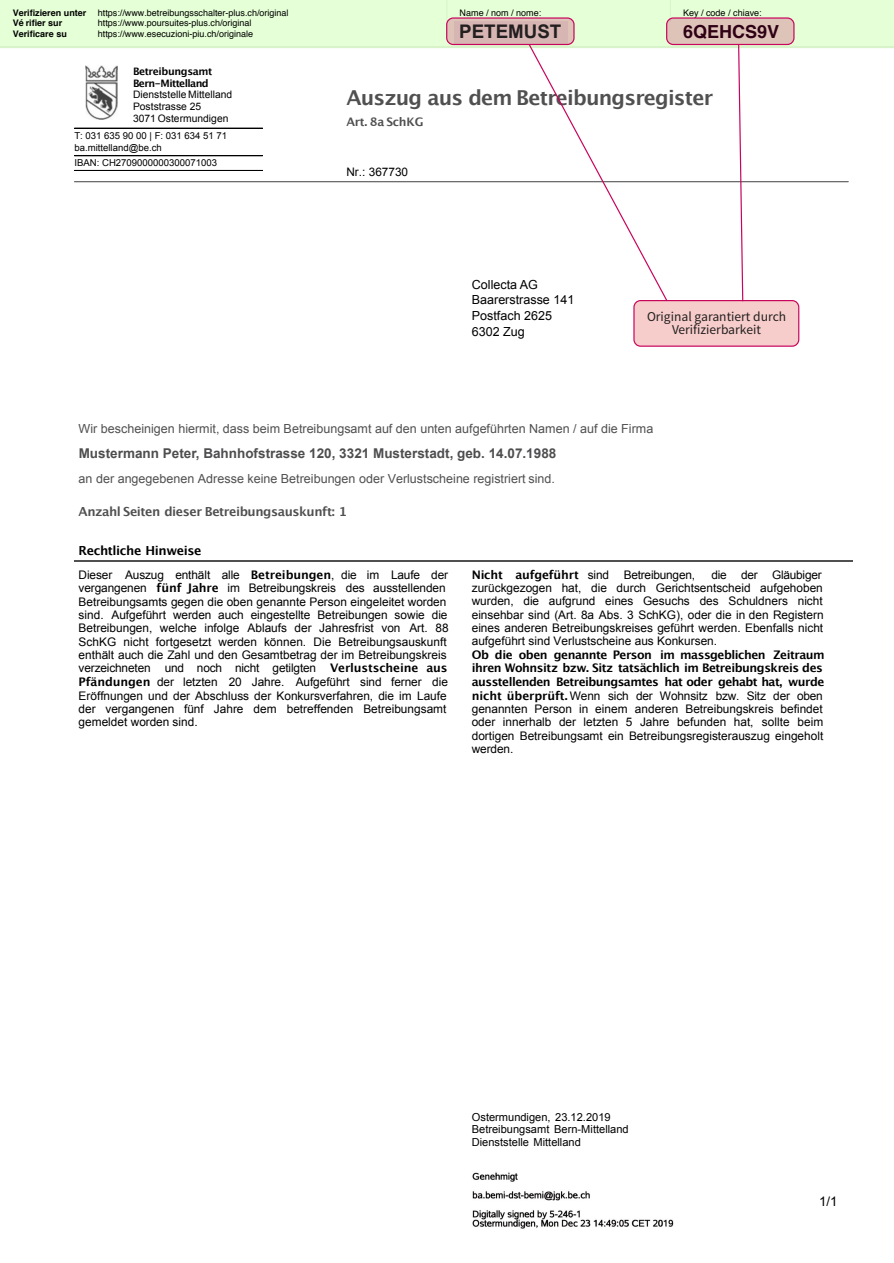
<style>
.page{position:relative;width:894px;height:1263px;background:#fff}
.page>*{position:absolute;margin:0;border:0;box-sizing:border-box;transform-origin:0 0}
.t1{font:700 20.55px "Lucida Grande";letter-spacing:-.04em;color:#505050}
.t2{font:700 18.75px "Arial";color:#231f20}
.t3{font:700 18px "Helvetica";color:#000}
.t4{font:700 13.5px "Arial";color:#4e4e50}
.t5{font:13.5px/13.5px "Source Sans Pro";color:#231f20;text-align:center}
.t6{font:13.2px "Arial";color:#000}
.t7{font:12.45px "Arial";color:#505050}
.t8{font:700 12.45px "Lucida Grande";letter-spacing:-.04em;color:#505050}
.t9{font:12.45px/15.6px "Arial";color:#000}
.t10{font:700 12.45px "Lucida Grande";letter-spacing:-.035em;color:#000}
.t11{font:11.85px/13.4px "Arial";color:#000}
.t12{font:700 11.85px/13.8px "Lucida Grande";letter-spacing:-.04em;color:#000}
.t13{font:700 11.7px "Lucida Grande";letter-spacing:-.015em;color:#505050}
.t14{font:11.7px "Arial";color:#000}
.t15{font:11.1px/12.8px "Arial";color:#000}
.t16{font:10.35px/11.6px "Arial";color:#000}
.t17{font:700 10.35px/12.1px "Lucida Grande";letter-spacing:-.035em;color:#000}
.t18{font:9.6px/12.1px "Arial";color:#000}
.t19{font:9px/10.6px "Helvetica";color:#000}
.t20{font:700 9px/10.6px "Helvetica";color:#000}
.s1{font-family:"Lucida Grande";font-weight:700}
</style>
<div class="page">
<div style="left:0;top:0;width:893px;height:47px;background:#e5ffd6"></div>
<img style="left:85px;top:65px;width:33px;height:54px">
<hr style="left:74px;top:128px;width:188px;height:1px;background:#000">
<hr style="left:74px;top:156px;width:188px;height:1px;background:#000">
<hr style="left:74px;top:170px;width:188px;height:1px;background:#000">
<hr style="left:74px;top:560px;width:778px;height:1px;background:#505050">
<hr style="left:75px;top:561px;width:776px;height:1px;background:#505050">
<hr style="left:74px;top:181px;width:774px;height:1px;background:#505050">
<hr style="left:0;top:46px;width:893px;height:2px;background:#d8f3ca">
<svg style="left:526px;top:40px;width:142px;height:260px"></svg>
<svg style="left:737px;top:45px;width:6px;height:255px"></svg>
<img style="left:472px;top:1172px;width:202px;height:57px">
<div style="left:446px;top:17px;width:128px;height:28px;background:#c8045d;border:1px solid #c8045d;border-radius:7px;opacity:.24"></div>
<div style="left:633px;top:300px;width:166px;height:47px;background:#f6cdca;border:1px solid #c8045d;border-radius:7px"></div>
<div style="left:665px;top:17px;width:129px;height:28px;background:#dec3b9;border:1px solid #c8045d;border-radius:7px"></div>
<p class="t20" style="left:13px;top:8px;width:75px">Verifizieren unter<br>Vé rifier sur<br>Verificare su</p>
<p class="t19" style="left:98px;top:8px;width:192px">https://www.betreibungsschalter-plus.ch/original https://www.poursuites-plus.ch/original https://www.esecuzioni-piu.ch/originale</p>
<p class="t19" style="left:459px;top:8px;width:83px">Name / nom / nome:</p>
<h2 class="t2" style="left:459px;top:24px;width:104px">PETEMUST</h2>
<h3 class="t3" style="left:459px;top:24px;width:100px">KATHSCHL</h3>
<p class="t19" style="left:682px;top:8px;width:80px">Key / code / chiave:</p>
<h3 class="t3" style="left:682px;top:24px;width:98px">6QEHCS9V</h3>
<p class="t17" style="left:133px;top:66px;width:81px">Betreibungsamt<br>Bern-Mittelland</p>
<p class="t16" style="left:133px;top:90px;width:101px">Dienststelle Mittelland<br>Poststrasse 25<br>3071 Ostermundigen</p>
<p class="t18" style="left:74px;top:130px;width:154px">T: 031 635 90 00 | F: 031 634 51 71 ba.mittelland@be.ch</p>
<p class="t18" style="left:74px;top:157px;width:144px">IBAN: CH2709000000300071003</p>
<h1 class="t1" style="left:346px;top:88px;width:368px">Auszug aus dem Betreibungsregister</h1>
<p class="t13" style="left:346px;top:117px;width:79px">Art. 8a SchKG</p>
<p class="t14" style="left:346px;top:167px;width:63px">Nr.: 367730</p>
<p class="t9" style="left:471px;top:278px;width:104px">Collecta AG<br>Baarerstrasse 141<br>Postfach 2625<br>6302 Zug</p>
<p class="t5" style="left:646px;top:311px;width:141px">Original garantiert durch<br>Verifizierbarkeit</p>
<p class="t7" style="left:79px;top:424px;width:576px">Wir bescheinigen hiermit, dass beim Betreibungsamt auf den unten aufgeführten Namen / auf die Firma</p>
<p class="t8" style="left:79px;top:448px;width:434px">Schlapbach Kathrin, Murtenstrasse 4, 3179Kriechenwil, geb. 12.06.1992</p>
<p class="t7" style="left:79px;top:474px;width:477px">an der angegebenen Adresse keine Betreibungen oder Verlustscheine registriert sind.</p>
<p class="t8" style="left:79px;top:506px;width:270px">Anzahl Seiten dieser Betreibungsauskunft: 1</p>
<p class="t10" style="left:79px;top:545px;width:124px">Rechtliche Hinweise</p>
<p class="t11" style="left:79px;top:569px;width:371px">Dieser Auszug enthält alle <span class="s1">Betreibungen</span>, die im Laufe der vergangenen <span class="s1">fünf Jahre</span> im Betreibungskreis des ausstellenden Betreibungsamts gegen die oben genannte Person eingeleitet worden sind. Aufgeführt werden auch eingestellte Betreibungen sowie die Betreibungen, welche infolge Ablaufs der Jahresfrist von Art. 88<br>SchKG nicht fortgesetzt werden können. Die Betreibungsauskunft enthält auch die Zahl und den Gesamtbetrag der im Betreibungskreis verzeichneten und noch nicht getilgten <span class="s1">Verlustscheine aus Pfändungen</span> der letzten 20 Jahre. Aufgeführt sind ferner die Eröffnungen und der Abschluss der Konkursverfahren, die im Laufe der vergangenen fünf Jahre dem betreffenden Betreibungsamt gemeldet worden sind.</p>
<p class="t11" style="left:471px;top:569px;width:225px"><span class="s1">Nicht aufgeführt</span> sind Betreibungen,</p>
<p class="t4" style="left:79px;top:448px;width:479px">Mustermann Peter, Bahnhofstrasse 120, 3321 Musterstadt, geb. 14.07.1988</p>
<p class="t11" style="left:471px;top:569px;width:353px;text-indent:239px">die der Gläubiger zurückgezogen hat, die durch Gerichtsentscheid aufgehoben wurden, die aufgrund eines Gesuchs des Schuldners nicht einsehbar sind (Art. 8a Abs. 3 SchKG), oder die in den Registern eines anderen Betreibungskreises geführt werden. Ebenfalls nicht aufgeführt sind Verlustscheine aus Konkursen.</p>
<p class="t12" style="left:471px;top:648px;width:354px">Ob die oben genannte Person im massgeblichen Zeitraum ihren Wohnsitz bzw. Sitz tatsächlich im Betreibungskreis des ausstellenden Betreibungsamtes hat oder gehabt hat, wurde</p>
<p class="t11" style="left:471px;top:690px;width:353px;text-align:justify"><span class="s1">nicht überprüft.</span> Wenn sich der Wohnsitz bzw. Sitz der oben genannten Person in einem anderen Betreibungskreis befindet oder innerhalb der letzten 5 Jahre befunden hat, sollte beim dortigen Betreibungsamt ein Betreibungsregisterauszug eingeholt werden.</p>
<p class="t15" style="left:471px;top:1112px;width:158px">Ostermundigen, 23.12.2019<br>Betreibungsamt Bern-Mittelland<br>Dienststelle Mittelland</p>
<p class="t6" style="left:818px;top:1197px;width:20px">1/1</p>
</div>
